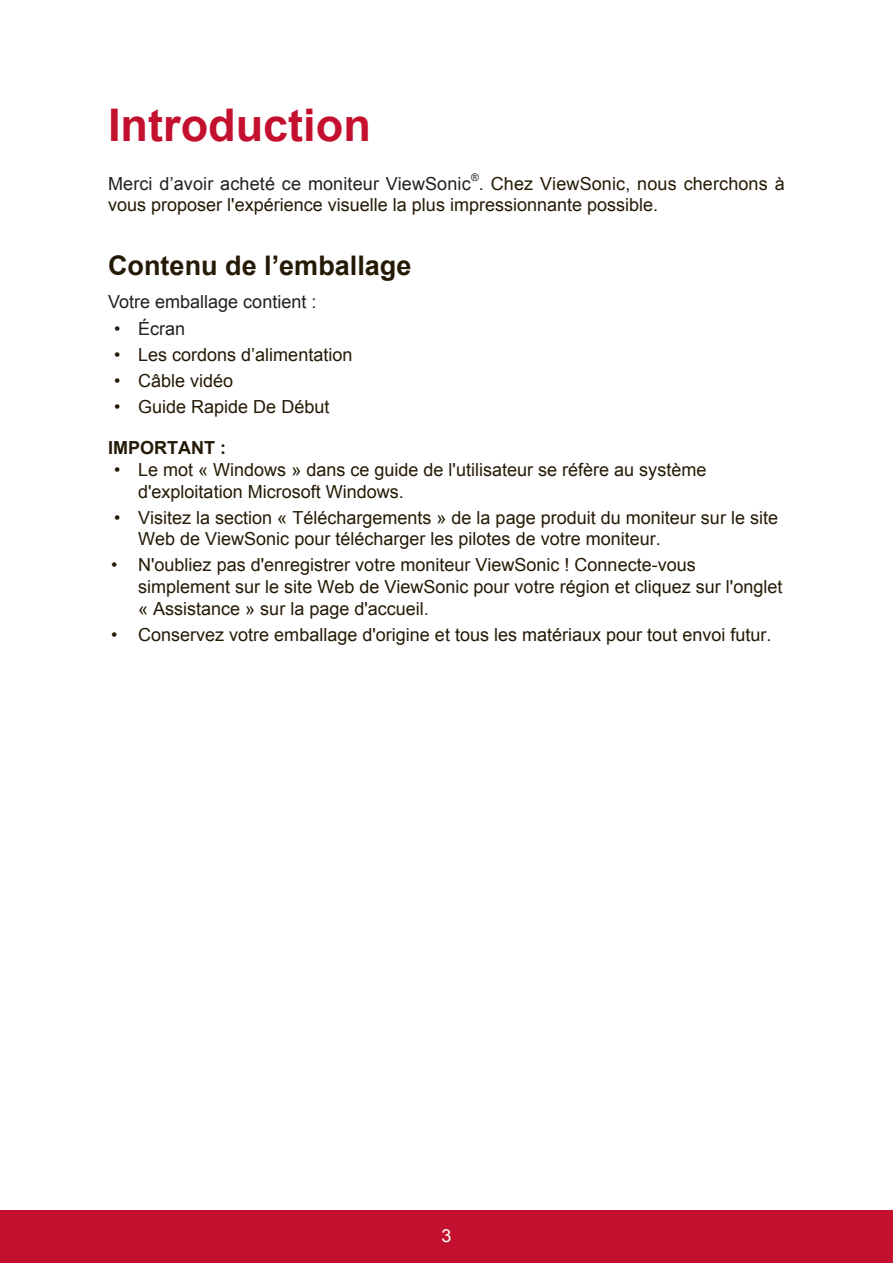
<style>
.page{position:relative;width:893px;height:1263px;background:#fff}
.page>*{position:absolute;margin:0;border:0;box-sizing:border-box;transform-origin:0 0}
.t1{font:700 45px "Arial";color:#c3102f}
.t2{font:700 27px "Arial";color:#251a05}
.t3{font:18px/21.6px "Arial";color:#251a05}
.t4{font:18px "Arial";letter-spacing:.005em;color:#231f20}
.t5{font:700 18px "Arial";color:#251a05}
.t6{font:18px "Arial";color:#fff}
.t7{font:10.5px "Arial";color:#231f20}
.s1{color:#231f20}
</style>
<div class="page">
<div style="left:0;top:1210px;width:892px;height:53px;background:#c3102f"></div>
<h1 class="t1" style="left:108px;top:95px;width:264px">Introduction</h1>
<p class="t4" style="left:108px;top:171px;width:364px">Merci d’avoir acheté ce moniteur ViewSonic</p>
<p class="t7" style="left:471px;top:170px;width:9px">®</p>
<p class="t3" style="left:108px;top:173px;width:677px;text-indent:370px"><span class="s1">.</span> Chez ViewSonic, nous cherchons à vous proposer l'expérience visuelle la plus impressionnante possible.</p>
<h2 class="t2" style="left:108px;top:247px;width:305px">Contenu de l’emballage</h2>
<p class="t4" style="left:108px;top:290px;width:210px">Votre emballage contient :</p>
<p class="t4" style="left:114px;top:316px;width:73px">• Écran</p>
<p class="t3" style="left:114px;top:344px;width:240px">• Les cordons d’alimentation</p>
<p class="t3" style="left:114px;top:370px;width:121px">• Câble vidéo</p>
<p class="t3" style="left:114px;top:396px;width:217px">• Guide Rapide De Début</p>
<p class="t5" style="left:108px;top:436px;width:119px">IMPORTANT :</p>
<p class="t3" style="left:138px;top:459px;width:569px;text-indent:-24px">• Le mot « Windows » dans ce guide de l'utilisateur se réfère au système d'exploitation Microsoft Windows.</p>
<p class="t3" style="left:138px;top:507px;width:641px;text-indent:-24px">• Visitez la section « Téléchargements » de la page produit du moniteur sur le site<br>Web de ViewSonic pour télécharger les pilotes de votre moniteur.</p>
<p class="t3" style="left:138px;top:554px;width:645px;text-indent:-27px">• N'oubliez pas d'enregistrer votre moniteur ViewSonic ! Connecte-vous simplement sur le site Web de ViewSonic pour votre région et cliquez sur l'onglet « Assistance » sur la page d'accueil.</p>
<p class="t3" style="left:111px;top:624px;width:661px">• Conservez votre emballage d'origine et tous les matériaux pour tout envoi futur.</p>
<p class="t6" style="left:441px;top:1223px;width:12px">3</p>
</div>
